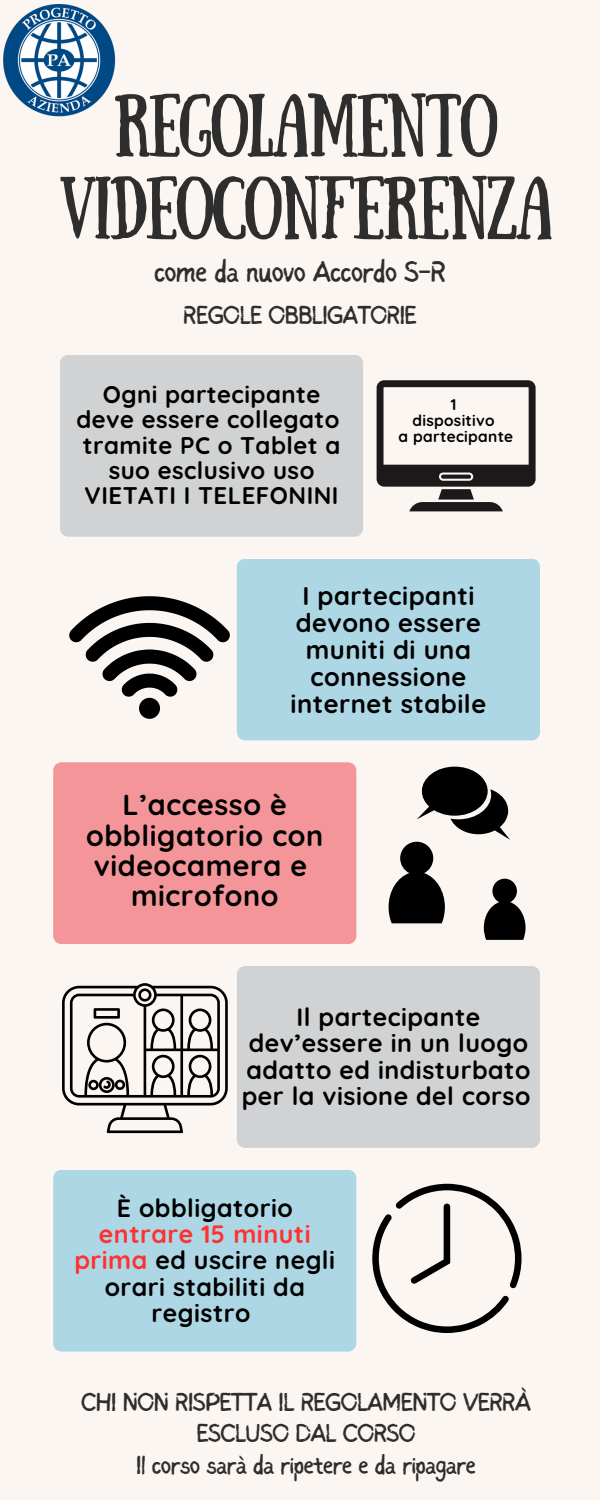
<style>
.page{position:relative;width:600px;height:1500px;background:#fbf6f1}
.page>*{position:absolute;margin:0;border:0;box-sizing:border-box;transform-origin:0 0}
.t1{font:63px/82.5px "Sunday";letter-spacing:-.04em;color:#2e2e2e;text-align:center}
.t2{font:30px "Sigher";letter-spacing:-.04em;color:#2e2e2e}
.t3{font:700 28.8px/30.3px "Quicksand";letter-spacing:.02em;color:#000;text-align:center}
.t4{font:26px/31.5px "Sigher";letter-spacing:-.04em;color:#2e2e2e;text-align:center}
.t5{font:700 25.6px/27px "Quicksand";letter-spacing:.02em;color:#000;text-align:center}
.t6{font:700 25px/26.2px "Quicksand";letter-spacing:.02em;color:#000;text-align:center}
.t7{font:700 24px/25.3px "Quicksand";letter-spacing:.02em;color:#000;text-align:center}
.t8{font:700 15.5px "Quicksand";letter-spacing:.02em;color:#000}
.s1{color:#ff3131}
</style>
<div class="page">
<div style="left:60px;top:355px;width:303px;height:182px;background:#d0d2d3"></div>
<div style="left:237px;top:559px;width:303px;height:181px;background:#add7e5"></div>
<div style="left:53px;top:762px;width:303px;height:182px;background:#f4959a"></div>
<div style="left:237px;top:966px;width:303px;height:182px;background:#d0d2d3"></div>
<div style="left:53px;top:1170px;width:303px;height:182px;background:#add7e5"></div>
<svg style="left:389px;top:767px;width:137px;height:173px"></svg>
<svg style="left:377px;top:380px;width:159px;height:131px"></svg>
<svg style="left:69px;top:596px;width:161px;height:123px"></svg>
<svg style="left:62px;top:983px;width:166px;height:150px"></svg>
<svg style="left:372px;top:1184px;width:150px;height:149px"></svg>
<img style="left:3px;top:4px;width:113px;height:113px">
<h1 class="t1" style="left:59px;top:78px;width:495px">REGOLAMENTO<br>VIDEOCONFERENZA</h1>
<p class="t2" style="left:154px;top:260px;width:294px">come da nuovo Accordo S-R</p>
<p class="t4" style="left:183px;top:301px;width:236px">REGOLE OBBLIGATORIE</p>
<p class="t7" style="left:76px;top:381px;width:265px">Ogni partecipante deve essere collegato tramite PC o Tablet a suo esclusivo uso<br>VIETATI I TELEFONINI</p>
<p class="t8" style="left:451px;top:394px;width:7px">1</p>
<h5 class="t8" style="left:412px;top:410px;width:84px">dispositivo</h5>
<h2 class="t8" style="left:399px;top:427px;width:116px">a partecipante</h2>
<h3 class="t5" style="left:291px;top:582px;width:197px">I partecipanti devono essere muniti di una connessione internet stabile</h3>
<h4 class="t3" style="left:86px;top:790px;width:239px">L’accesso è obbligatorio con videocamera e microfono</h4>
<h5 class="t6" style="left:242px;top:1004px;width:290px">Il partecipante dev’essere in un luogo adatto ed indisturbato per la visione del corso</h5>
<p class="t6" style="left:74px;top:1194px;width:262px">È obbligatorio <span class="s1">entrare 15 minuti prima</span> ed uscire negli orari stabiliti da registro</p>
<p class="t4" style="left:81px;top:1388px;width:452px">CHI NON RISPETTA IL REGOLAMENTO VERRÀ<br>ESCLUSO DAL CORSO<br>Il corso sarà da ripetere e da ripagare</p>
</div>
